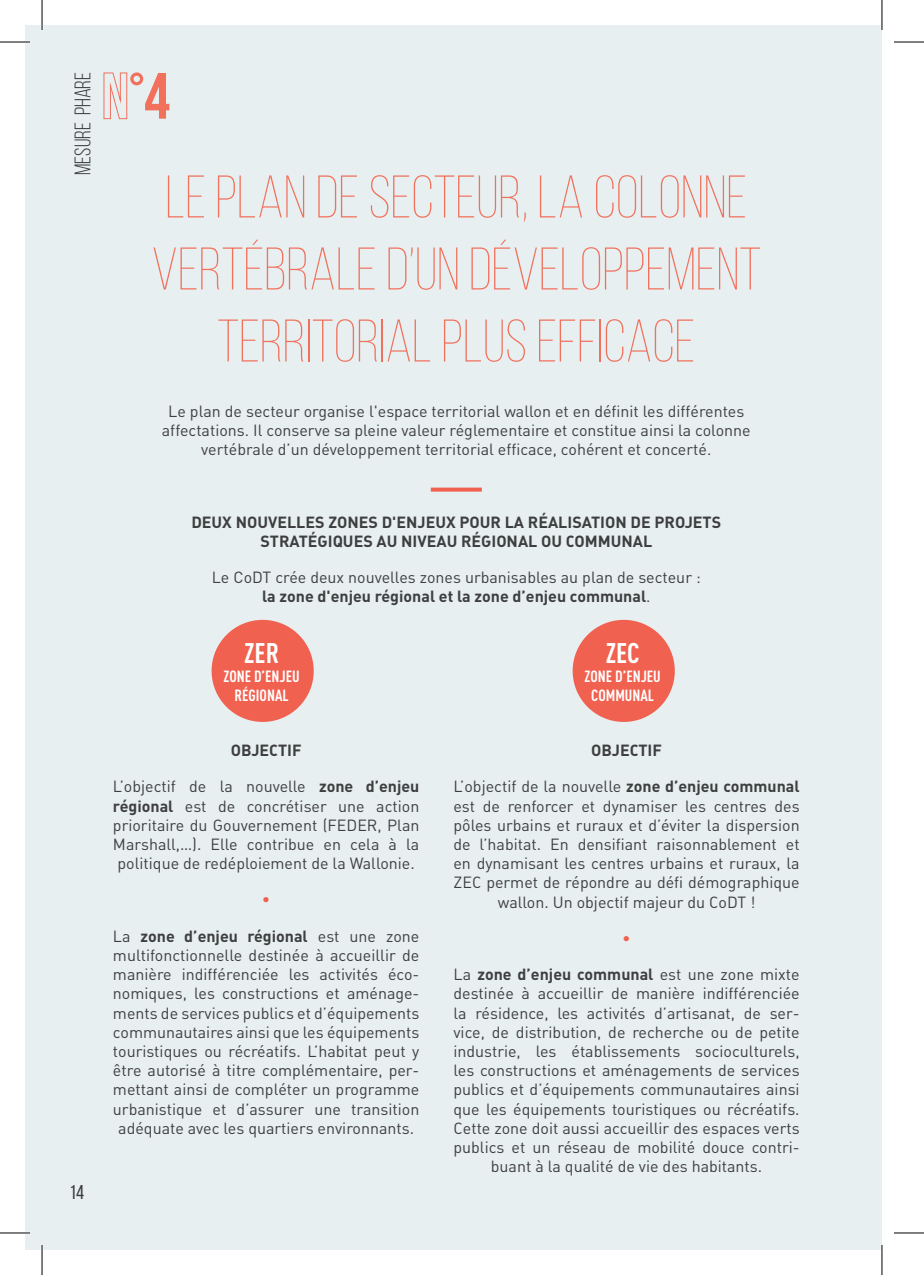
<style>
.page{position:relative;width:924px;height:1275px;background:#fff}
.page>*{position:absolute;margin:0;border:0;box-sizing:border-box;transform-origin:0 0}
.t1{font:700 65.2px "Bebas Neue";color:#f2715d}
.t2{font:300 60px/72px "Bebas Neue";color:#f2715d;text-align:center}
.t3{font:700 28px "DIN Cond";color:#fff}
.t4{font:22.4px "Bebas Neue";color:#3e3e3f}
.t5{font:20px "Bebas Neue";color:#3e3e3f}
.t6{font:16px/19.2px "DIN Regular Alternate";color:#3e3e3f;text-align:center}
.t7{font:16px/19.2px "DIN";color:#3e3e3f;text-align:center}
.t8{font:700 16px/19.2px "DIN";color:#3e3e3f;text-align:center}
.t9{font:700 16px/19.2px "DIN Cond";color:#fff;text-align:center}
.t10{font:16px "DIN Regular Alternate";color:#f16150}
.s1{font-weight:700}
.s2{font-family:"DIN";font-weight:700}
.s3{font-family:"DIN Regular Alternate";font-weight:400}
</style>
<div class="page">
<div style="left:25px;top:25px;width:856px;height:1225px;background:#e7eff0"></div>
<svg style="left:103px;top:72px;width:24px;height:47px"></svg>
<svg style="left:430px;top:487px;width:51px;height:4px"></svg>
<div style="left:211px;top:620px;width:102px;height:102px;background:#f16150;border-radius:50%"></div>
<div style="left:572px;top:620px;width:102px;height:102px;background:#f16150;border-radius:50%"></div>
<hr style="left:0;top:41px;width:30px;height:2px;background:#fff">
<hr style="left:0;top:1231px;width:30px;height:3px;background:#fff">
<hr style="left:41px;top:0;width:2px;height:30px;background:#fff">
<hr style="left:41px;top:1245px;width:2px;height:30px;background:#fff">
<hr style="left:880px;top:0;width:2px;height:30px;background:#fff">
<hr style="left:880px;top:1245px;width:2px;height:30px;background:#fff">
<hr style="left:0;top:42px;width:30px;height:1px;background:#000">
<hr style="left:893px;top:42px;width:30px;height:1px;background:#000">
<hr style="left:0;top:1232px;width:30px;height:1px;background:#000">
<hr style="left:893px;top:1232px;width:30px;height:1px;background:#000">
<hr style="left:42px;top:0;width:1px;height:30px;background:#000">
<hr style="left:42px;top:1245px;width:1px;height:30px;background:#000">
<hr style="left:881px;top:0;width:1px;height:30px;background:#000">
<hr style="left:881px;top:1245px;width:1px;height:30px;background:#000">
<h3 class="t4" style="left:71px;top:175px;width:104px;rotate:-90deg">Mesure phare</h3>
<h1 class="t1" style="left:129px;top:60px;width:42px">°4</h1>
<h2 class="t2" style="left:151px;top:161px;width:611px">LE PLAN DE SECTEUR, LA COLONNE<br>VERTÉBRALE D’UN DÉVELOPPEMENT<br>TERRITORIAL PLUS EFFICACE</h2>
<p class="t7" style="left:162px;top:401px;width:590px">Le plan de secteur organise l'espace territorial wallon et en définit les différentes affectations. Il conserve sa pleine valeur réglementaire et constitue ainsi la colonne vertébrale d’un développement territorial efficace, cohérent et concerté.</p>
<p class="t8" style="left:191px;top:512px;width:531px">DEUX NOUVELLES ZONES D'ENJEUX POUR LA RÉALISATION DE PROJETS<br>STRATÉGIQUES AU NIVEAU RÉGIONAL OU COMMUNAL</p>
<p class="t7" style="left:212px;top:567px;width:490px">Le CoDT crée deux nouvelles zones urbanisables au plan de secteur : <span class="s1">la zone d'enjeu régional et la zone d’enjeu communal</span>.</p>
<p class="t5" style="left:69px;top:1181px;width:16px">14</p>
<h3 class="t3" style="left:244px;top:636px;width:36px">ZER</h3>
<p class="t9" style="left:223px;top:666px;width:78px">ZONE D’ENJEU<br>RÉGIONAL</p>
<p class="t8" style="left:231px;top:740px;width:72px">OBJECTIF</p>
<p class="t6" style="left:113px;top:776px;width:308px;text-align:justify">L’objectif de la nouvelle <span class="s2">zone d’enjeu régional</span> est de concrétiser une action prioritaire du Gouvernement (FEDER, Plan Marshall,…). Elle contribue en cela à la politique de redéploiement de la Wallonie.</p>
<p class="t10" style="left:262px;top:889px;width:10px">•</p>
<p class="t8" style="left:113px;top:925px;width:308px"><span class="s3">La</span> zone d’enjeu régional <span class="s3">est une zone</span></p>
<p class="t6" style="left:113px;top:945px;width:308px">multifonctionnelle destinée à accueillir de manière indifférenciée les activités éco&shy;nomiques, les constructions et aménage&shy;ments de services publics et d’équipements communautaires ainsi que les équipements touristiques ou récréatifs. L’habitat peut y être autorisé à titre complémentaire, per&shy;mettant ainsi de compléter un programme urbanistique et d’assurer une transition adéquate avec les quartiers environnants.</p>
<h3 class="t3" style="left:605px;top:636px;width:36px">ZEC</h3>
<p class="t9" style="left:584px;top:666px;width:78px">ZONE D’ENJEU<br>COMMUNAL</p>
<p class="t8" style="left:591px;top:740px;width:72px">OBJECTIF</p>
<p class="t6" style="left:453px;top:776px;width:347px">L’objectif de la nouvelle <span class="s2">zone d’enjeu communal </span>est de renforcer et dynamiser les centres des pôles urbains et ruraux et d’éviter la dispersion de l’habitat. En densifiant raisonnablement et en dynamisant les centres urbains et ruraux, la ZEC permet de répondre au défi démographique wallon. Un objectif majeur du CoDT !</p>
<p class="t10" style="left:622px;top:928px;width:10px">•</p>
<p class="t8" style="left:453px;top:964px;width:347px"><span class="s3">La</span> zone d’enjeu communal <span class="s3">est une zone mixte</span></p>
<p class="t6" style="left:453px;top:983px;width:347px">destinée à accueillir de manière indifférenciée la résidence, les activités d’artisanat, de ser&shy;vice, de distribution, de recherche ou de petite industrie, les établissements socioculturels, les constructions et aménagements de services publics et d’équipements communautaires ainsi que les équipements touristiques ou récréatifs.<br>Cette zone doit aussi accueillir des espaces verts publics et un réseau de mobilité douce contri&shy;buant à la qualité de vie des habitants.</p>
</div>
